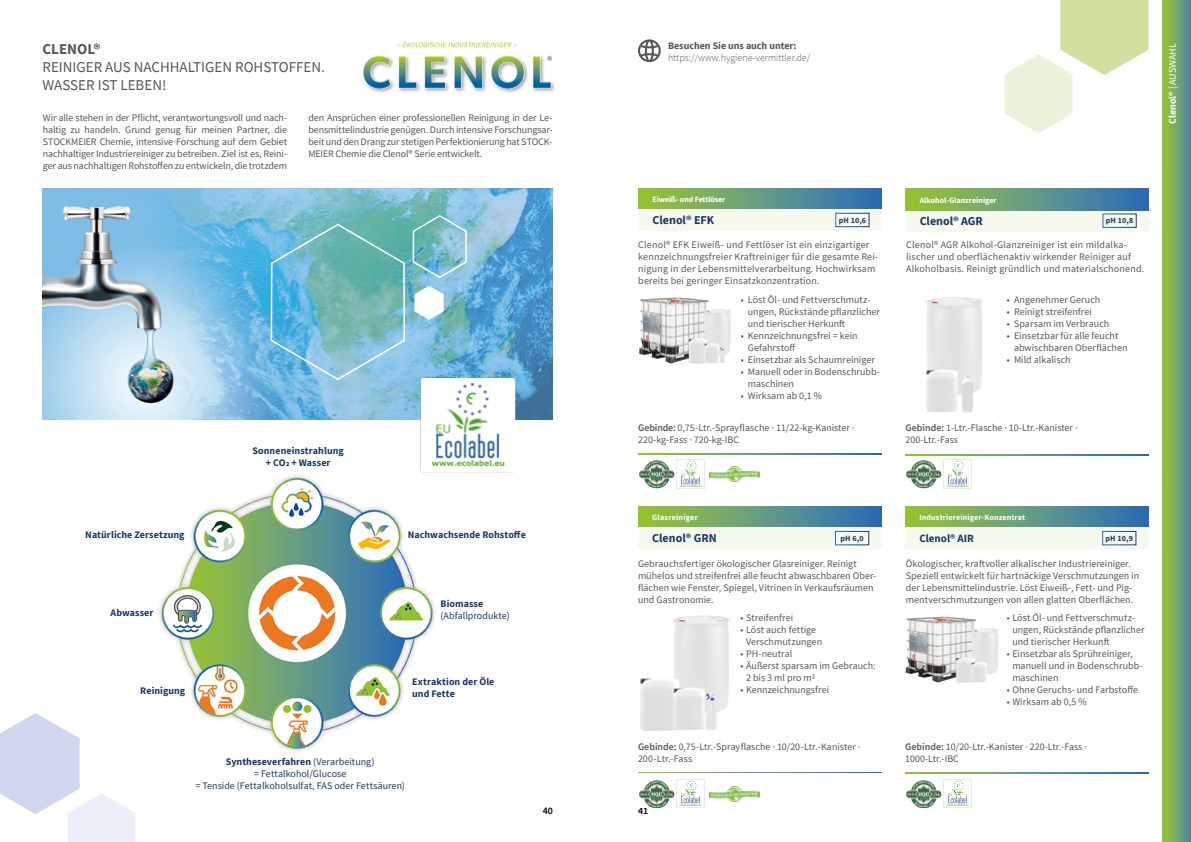
<style>
.page{position:relative;width:1191px;height:842px;background:#fff}
.page>*{position:absolute;margin:0;border:0;box-sizing:border-box;transform-origin:0 0}
.t1{font:15px/18px "Source Sans Pro";color:#575756}
.t2{font:700 15px "Source Sans Pro";color:#575756}
.t3{font:700 12px "Source Sans Pro";color:#1c3967}
.t4{font:700 11px "Source Sans Pro";color:#1c3967}
.t5{font:10px/12px "Source Sans Pro";letter-spacing:.005em;color:#575756}
.t6{font:700 10px/12px "Source Sans Pro";letter-spacing:.005em;color:#1c3967;text-align:center}
.t7{font:10px/12px "Source Sans Pro";color:#1c3967;text-align:center}
.t8{font:300 10px "Source Sans Pro";color:#575756}
.t9{font:700 10px "Source Sans Pro";color:#575756}
.t10{font:10px "Source Sans Pro";color:#fff}
.t11{font:600 10px "Source Sans Pro";color:#000}
.t12{font:700 8px "Source Sans Pro";letter-spacing:.01em;color:#fff}
.t13{font:700 8px "Source Sans Pro";letter-spacing:.015em;color:#1c3967}
.t14{font:700 8px "Source Sans Pro";letter-spacing:-.015em;color:#fff}
.t15{font:700 8px "Source Sans Pro";letter-spacing:.03em;color:#fff}
.s1{font-weight:700}
.s2{font-weight:600}
</style>
<div class="page">
<img style="left:159px;top:472px;width:279px;height:280px">
<svg style="left:638px;top:39px;width:23px;height:23px"></svg>
<div style="left:638px;top:506px;width:243px;height:21px;background:linear-gradient(to right,#9dc738,#2b6dc0)"></div>
<div style="left:638px;top:527px;width:243px;height:22px;background:#f6f9ee"></div>
<div style="left:835px;top:531px;width:34px;height:14px;border:1px solid #fff"></div>
<div style="left:905px;top:506px;width:243px;height:21px;background:linear-gradient(to right,#9dc737,#2c6ec0)"></div>
<div style="left:905px;top:527px;width:243px;height:22px;background:#f6f9ee"></div>
<div style="left:1102px;top:531px;width:34px;height:14px;border:1px solid #fff"></div>
<svg style="left:1004px;top:0;width:144px;height:133px"></svg>
<svg style="left:638px;top:772px;width:243px;height:1px"></svg>
<svg style="left:905px;top:773px;width:243px;height:1px"></svg>
<img style="left:640px;top:615px;width:90px;height:116px">
<img style="left:906px;top:616px;width:92px;height:67px">
<svg style="left:638px;top:454px;width:243px;height:1px"></svg>
<svg style="left:905px;top:455px;width:243px;height:1px"></svg>
<img style="left:639px;top:297px;width:91px;height:67px">
<img style="left:926px;top:297px;width:57px;height:116px">
<div style="left:638px;top:188px;width:243px;height:21px;background:linear-gradient(to right,#9dc737,#2c6ec0)"></div>
<div style="left:638px;top:209px;width:243px;height:22px;background:#f6f9ee"></div>
<div style="left:835px;top:213px;width:34px;height:14px;border:1px solid #fff"></div>
<div style="left:905px;top:210px;width:243px;height:21px;background:#f6f9ee"></div>
<div style="left:1102px;top:214px;width:34px;height:14px;border:1px solid #fff"></div>
<div style="left:905px;top:189px;width:243px;height:21px;background:linear-gradient(to right,#9dc737,#2c6ec0)"></div>
<img style="left:363px;top:41px;width:192px;height:52px">
<svg style="left:1162px;top:0;width:29px;height:842px;background:#73a66a"></svg>
<img style="left:43px;top:189px;width:510px;height:231px">
<svg style="left:270px;top:223px;width:136px;height:158px;background:#73b9c7"></svg>
<svg style="left:412px;top:214px;width:55px;height:65px;background:#83c0ca"></svg>
<svg style="left:414px;top:286px;width:30px;height:34px"></svg>
<svg style="left:0;top:713px;width:135px;height:129px"></svg>
<img style="left:420px;top:378px;width:95px;height:93px">
<img style="left:639px;top:461px;width:35px;height:27px">
<img style="left:676px;top:460px;width:29px;height:28px">
<img style="left:710px;top:467px;width:49px;height:14px">
<img style="left:906px;top:461px;width:35px;height:27px">
<img style="left:943px;top:460px;width:29px;height:28px">
<img style="left:639px;top:780px;width:35px;height:28px">
<img style="left:676px;top:779px;width:29px;height:29px">
<img style="left:710px;top:786px;width:49px;height:15px">
<img style="left:906px;top:780px;width:35px;height:28px">
<img style="left:943px;top:779px;width:29px;height:29px">
<h1 class="t2" style="left:43px;top:39px;width:59px">CLENOL®</h1>
<h1 class="t1" style="left:43px;top:58px;width:284px">REINIGER AUS NACHHALTIGEN ROHSTOFFEN.<br>WASSER IST LEBEN!</h1>
<p class="t5" style="left:43px;top:112px;width:246px;text-align:justify">Wir alle stehen in der Pflicht, verantwortungsvoll und nach&shy;haltig zu handeln. Grund genug für meinen Partner, die STOCKMEIER Chemie, intensive Forschung auf dem Gebiet nachhaltiger Industriereiniger zu betreiben. Ziel ist es, Reini&shy;ger aus nachhaltigen Rohstoffen zu entwickeln, die trotzdem</p>
<p class="t5" style="left:308px;top:112px;width:246px;text-align:justify">den Ansprüchen einer professionellen Reinigung in der Le&shy;bensmittelindustrie genügen. Durch intensive Forschungsar&shy;beit und den Drang zur stetigen Perfektionierung hat STOCK-MEIER Chemie die Clenol® Serie entwickelt.</p>
<p class="t6" style="left:252px;top:445px;width:93px">Sonneneinstrahlung + CO2 + Wasser</p>
<p class="t6" style="left:85px;top:528px;width:101px">Natürliche Zersetzung</p>
<p class="t6" style="left:408px;top:528px;width:119px">Nachwachsende Rohstoffe</p>
<p class="t6" style="left:440px;top:597px;width:44px">Biomasse</p>
<p class="t6" style="left:110px;top:606px;width:44px">Abwasser</p>
<p class="t7" style="left:440px;top:609px;width:71px">(Abfallprodukte)</p>
<p class="t6" style="left:140px;top:684px;width:46px">Reinigung</p>
<p class="t6" style="left:412px;top:676px;width:84px;text-align:left">Extraktion der Öle und Fette</p>
<p class="t7" style="left:195px;top:755px;width:211px"><span class="s1">Syntheseverfahren</span> (Verarbeitung)<br>= Fettalkohol/Glucose<br>= Tenside (Fettalkoholsulfat, FAS oder Fettsäuren)</p>
<p class="t11" style="left:542px;top:804px;width:12px">40</p>
<p class="t9" style="left:668px;top:38px;width:130px">Besuchen Sie uns auch unter:</p>
<p class="t8" style="left:668px;top:51px;width:144px">https://www.hygiene-vermittler.de/</p>
<p class="t10" style="left:1166px;top:124px;width:82px;rotate:-90deg"><span class="s1">Clenol®</span> | AUSWAHL</p>
<p class="t14" style="left:652px;top:194px;width:74px">Eiweiß- und Fettlöser</p>
<p class="t3" style="left:652px;top:212px;width:63px">Clenol® EFK</p>
<p class="t13" style="left:838px;top:215px;width:29px">pH 10,6</p>
<p class="t12" style="left:919px;top:195px;width:78px">Alkohol-Glanzreiniger</p>
<p class="t3" style="left:919px;top:213px;width:65px">Clenol® AGR</p>
<p class="t13" style="left:1105px;top:215px;width:29px">pH 10,8</p>
<p class="t5" style="left:638px;top:239px;width:241px">Clenol® EFK Eiweiß- und Fettlöser ist ein einzigartiger kennzeichnungsfreier Kraftreiniger für die gesamte Rei&shy;nigung in der Lebensmittelverarbeitung. Hochwirksam bereits bei geringer Einsatzkonzentration.</p>
<p class="t5" style="left:748px;top:293px;width:134px;text-indent:-7px">• Löst Öl- und Fettverschmutz&shy;ungen, Rückstände pflanzlicher und tierischer Herkunft</p>
<p class="t5" style="left:748px;top:329px;width:111px;text-indent:-7px">• Kennzeichnungsfrei = kein<br>Gefahrstoff</p>
<p class="t5" style="left:740px;top:353px;width:136px">• Einsetzbar als Schaumreiniger</p>
<p class="t5" style="left:748px;top:365px;width:134px;text-indent:-7px">• Manuell oder in Bodenschrubb&shy;maschinen</p>
<p class="t5" style="left:740px;top:389px;width:83px">• Wirksam ab 0,1 %</p>
<p class="t5" style="left:906px;top:239px;width:240px">Clenol® AGR Alkohol-Glanzreiniger ist ein mildalka&shy;lischer und oberflächenaktiv wirkender Reiniger auf<br>Alkoholbasis. Reinigt gründlich und materialschonend.</p>
<p class="t5" style="left:1007px;top:293px;width:95px">• Angenehmer Geruch</p>
<p class="t5" style="left:1007px;top:305px;width:86px">• Reinigt streifenfrei</p>
<p class="t5" style="left:1007px;top:317px;width:104px">• Sparsam im Verbrauch</p>
<p class="t5" style="left:1014px;top:329px;width:115px;text-indent:-7px">• Einsetzbar für alle feucht abwischbaren Oberflächen</p>
<p class="t5" style="left:1007px;top:353px;width:65px">• Mild alkalisch</p>
<p class="t5" style="left:638px;top:422px;width:218px"><span class="s2">Gebinde:</span> 0,75-Ltr.-Sprayflasche · 11/22-kg-Kanister ·<br>220-kg-Fass · 720-kg-IBC</p>
<p class="t5" style="left:905px;top:422px;width:173px"><span class="s2">Gebinde:</span> 1-Ltr.-Flasche · 10-Ltr.-Kanister ·<br>200-Ltr.-Fass</p>
<p class="t15" style="left:652px;top:512px;width:47px">Glasreiniger</p>
<p class="t3" style="left:652px;top:530px;width:66px">Clenol® GRN</p>
<p class="t13" style="left:840px;top:533px;width:25px">pH 6,0</p>
<p class="t12" style="left:919px;top:512px;width:107px">Industriereiniger-Konzentrat</p>
<p class="t4" style="left:919px;top:530px;width:56px">Clenol® AIR</p>
<p class="t13" style="left:1105px;top:533px;width:29px">pH 10,9</p>
<p class="t5" style="left:638px;top:557px;width:240px">Gebrauchsfertiger ökologischer Glasreiniger. Reinigt mühelos und streifenfrei alle feucht abwaschbaren Ober&shy;flächen wie Fenster, Spiegel, Vitrinen in Verkaufsräumen und Gastronomie.</p>
<p class="t5" style="left:740px;top:611px;width:54px">• Streifenfrei</p>
<p class="t5" style="left:740px;top:623px;width:83px;text-align:center">• Löst auch fettige<br>Verschmutzungen</p>
<p class="t5" style="left:740px;top:647px;width:53px">• PH-neutral</p>
<p class="t5" style="left:746px;top:659px;width:131px;text-indent:-6px">• Äußerst sparsam im Gebrauch:<br>2 bis 3 ml pro m2</p>
<p class="t5" style="left:740px;top:683px;width:90px">• Kennzeichnungsfrei</p>
<p class="t5" style="left:906px;top:557px;width:235px">Ökologischer, kraftvoller alkalischer Industriereiniger.<br>Speziell entwickelt für hartnäckige Verschmutzungen in der Lebensmittelindustrie. Löst Eiweiß-, Fett- und Pig&shy;mentverschmutzungen von allen glatten Oberflächen.</p>
<p class="t5" style="left:1012px;top:611px;width:134px;text-indent:-6px">• Löst Öl- und Fettverschmutz&shy;ungen, Rückstände pflanzlicher und tierischer Herkunft</p>
<p class="t5" style="left:1012px;top:647px;width:132px;text-indent:-6px">• Einsetzbar als Sprühreiniger, manuell und in Bodenschrubb&shy;maschinen</p>
<p class="t5" style="left:1006px;top:683px;width:133px">• Ohne Geruchs- und Farbstoffe</p>
<p class="t5" style="left:1006px;top:695px;width:82px">• Wirksam ab 0,5 %</p>
<p class="t5" style="left:638px;top:740px;width:224px"><span class="s2">Gebinde:</span> 0,75-Ltr.-Sprayflasche · 10/20-Ltr.-Kanister ·<br>200-Ltr.-Fass</p>
<p class="t5" style="left:905px;top:740px;width:183px"><span class="s2">Gebinde:</span> 10/20-Ltr.-Kanister · 220-Ltr.-Fass ·<br>1000-Ltr.-IBC</p>
<p class="t11" style="left:638px;top:804px;width:12px">41</p>
</div>
